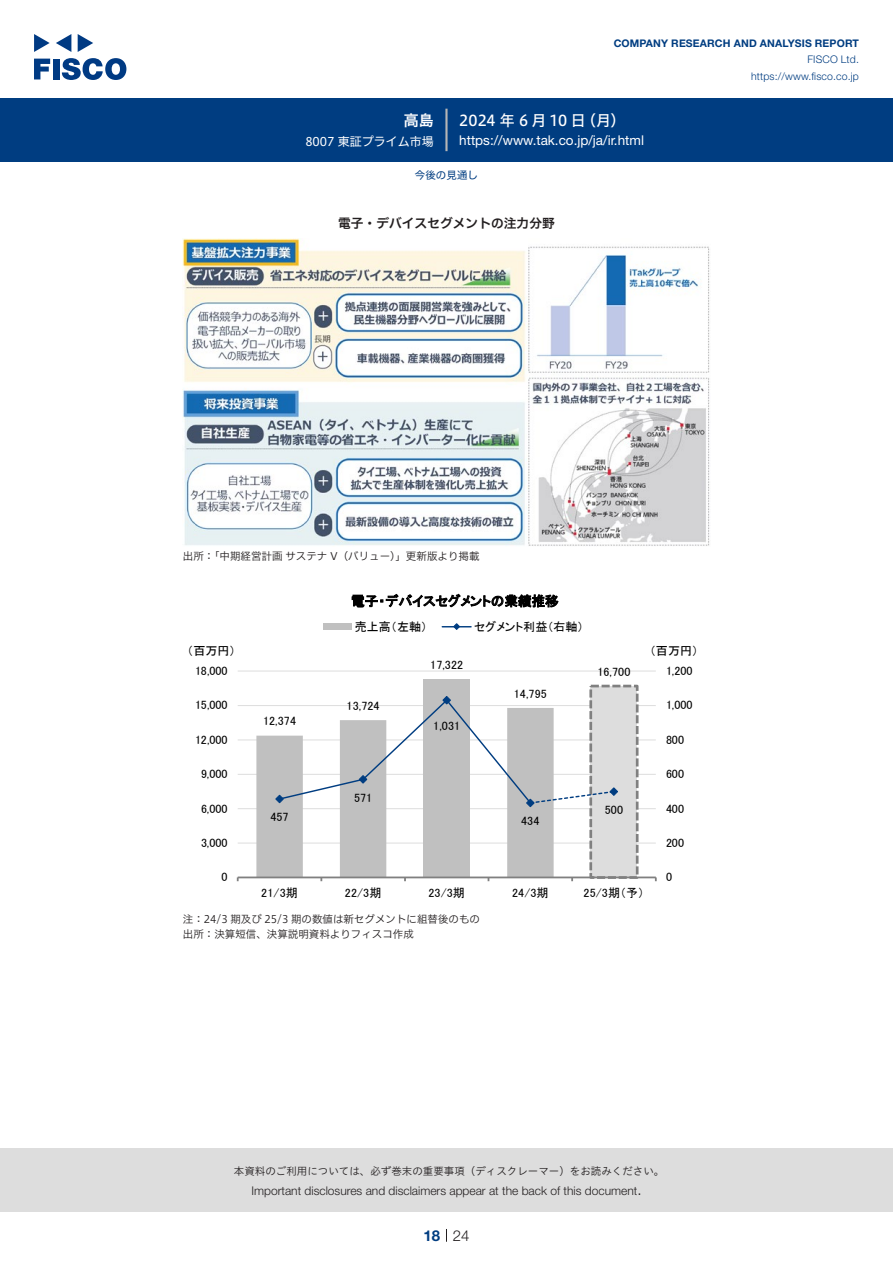
<style>
.page{position:relative;width:893px;height:1263px;background:#fff}
.page>*{position:absolute;margin:0;border:0;box-sizing:border-box;transform-origin:0 0}
.t1{font:15px "Hiragino UD Sans F Std N W5";color:#fff}
.t2{font:300 15px "Helvetica Neue LT Std";color:#231f20}
.t3{font:15px "Hiragino UD Sans F Std N W6";color:#fff}
.t4{font:700 15px "Helvetica Neue LT Std";color:#003d81}
.t5{font:13.5px "Helvetica Neue LT Std";color:#fff}
.t6{font:13.5px "MS P Gothic";letter-spacing:.005em;color:#000}
.チャートタイトル{font:12.75px "Hiragino UD Sans F Std N W6";color:#231f20}
.t7{font:12px "MS P Gothic";letter-spacing:.005em;color:#000}
.t8{font:300 12px "Helvetica Neue LT Std";color:#231f20}
.t9{font:12px "Hiragino UD Sans F Std N W4";color:#fff}
.表組み基本スタイル{font:10.5px "Hiragino UD Sans F Std N W3";color:#231f20}
.t10{font:10.5px "Hiragino UD Sans Std W3";color:#231f20}
.t11{font:700 10.5px "Helvetica Neue LT Std";letter-spacing:.015em;color:#003d81}
.t12{font:300 10.5px/16.5px "Helvetica Neue LT Std";letter-spacing:.015em;color:#003d81;text-align:right}
.ヘッダー{font:10.5px "Hiragino UD Sans F Std N W4";color:#003d81}
</style>
<div class="page">
<div style="left:0;top:1148px;width:893px;height:64px;background:#ddd"></div>
<svg style="left:34px;top:59px;width:16px;height:20px"></svg>
<div style="left:53px;top:59px;width:6px;height:20px;background:#003a83"></div>
<svg style="left:62px;top:58px;width:64px;height:22px"></svg>
<svg style="left:34px;top:34px;width:16px;height:18px"></svg>
<svg style="left:78px;top:34px;width:15px;height:18px"></svg>
<svg style="left:56px;top:34px;width:15px;height:18px"></svg>
<div style="left:0;top:98px;width:893px;height:64px;background:#003d81"></div>
<hr style="left:445px;top:109px;width:3px;height:42px;background:#b5b5b6">
<svg style="left:446px;top:1229px;width:1px;height:13px"></svg>
<img style="left:183px;top:238px;width:527px;height:308px">
<hr style="left:238px;top:843px;width:418px;height:1px;background:#ddd">
<hr style="left:238px;top:808px;width:418px;height:1px;background:#ddd">
<hr style="left:238px;top:774px;width:418px;height:1px;background:#ddd">
<hr style="left:238px;top:740px;width:418px;height:1px;background:#ddd">
<hr style="left:238px;top:705px;width:418px;height:1px;background:#ddd">
<hr style="left:238px;top:671px;width:418px;height:1px;background:#ddd">
<div style="left:424px;top:679px;width:46px;height:198px;background:#c0c0c0"></div>
<div style="left:591px;top:686px;width:46px;height:191px;background:#ddd"></div>
<div style="left:589px;top:685px;width:49px;height:194px;border:3px dashed #808080"></div>
<svg style="left:256px;top:735px;width:298px;height:141px;fill:#c0c0c0"></svg>
<hr style="left:238px;top:876px;width:418px;height:2px;background:#808080">
<svg style="left:275px;top:695px;width:343px;height:113px"></svg>
<div style="left:323px;top:624px;width:29px;height:6px;background:#c0c0c0"></div>
<svg style="left:442px;top:623px;width:29px;height:7px"></svg>
<p class="t3" style="left:404px;top:109px;width:31px">高島</p>
<p class="t9" style="left:305px;top:132px;width:130px">8007 東証プライム市場</p>
<p class="t11" style="left:614px;top:37px;width:247px">COMPANY RESEARCH AND ANALYSIS REPORT</p>
<p class="t12" style="left:751px;top:51px;width:109px">FISCO Ltd. https://www.fisco.co j p.</p>
<p class="t1" style="left:581px;top:109px;width:46px">（月(</p>
<p class="t1" style="left:459px;top:109px;width:128px">2024 年 6 月 10 日</p>
<p class="t5" style="left:459px;top:132px;width:186px">https: / / w w w . t a k . c o j p. j a/ .i r/ h t m l</p>
<p class="ヘッダー" style="left:415px;top:167px;width:64px">今後の見通し</p>
<p class="チャートタイトル" style="left:338px;top:214px;width:218px">電子・デバイスセグメントの注力分野</p>
<p class="表組み基本スタイル" style="left:183px;top:548px;width:298px">出所「：中期経営計画サステナ V（バリュー）」更新版より掲載</p>
<p class="t7" style="left:187px;top:645px;width:50px">（百万円）</p>
<p class="t7" style="left:195px;top:665px;width:34px">18,000</p>
<p class="t7" style="left:195px;top:699px;width:34px">15,000</p>
<p class="t7" style="left:195px;top:733px;width:34px">12,000</p>
<p class="t7" style="left:201px;top:768px;width:28px">9,000</p>
<p class="t7" style="left:201px;top:802px;width:28px">6,000</p>
<p class="t7" style="left:201px;top:837px;width:28px">3,000</p>
<p class="t7" style="left:221px;top:871px;width:8px">0</p>
<p class="t7" style="left:263px;top:715px;width:34px">12,374</p>
<p class="t7" style="left:270px;top:811px;width:20px">457</p>
<p class="t7" style="left:261px;top:886px;width:38px">21/3期</p>
<p class="t6" style="left:351px;top:594px;width:209px">電子・デバイスセグメントの業績推移</p>
<p class="t7" style="left:474px;top:620px;width:111px">セグメント利益（右軸(</p>
<p class="t7" style="left:355px;top:620px;width:74px">売上高（左軸）</p>
<p class="t7" style="left:347px;top:699px;width:34px">13,724</p>
<p class="t7" style="left:430px;top:658px;width:34px">17,322</p>
<p class="t7" style="left:433px;top:720px;width:28px">1,031</p>
<p class="t7" style="left:514px;top:687px;width:34px">14,795</p>
<p class="t7" style="left:597px;top:665px;width:34px">16,700</p>
<p class="t7" style="left:354px;top:791px;width:20px">571</p>
<p class="t7" style="left:521px;top:815px;width:20px">434</p>
<p class="t7" style="left:605px;top:804px;width:20px">500</p>
<p class="t7" style="left:345px;top:886px;width:38px">22/3期</p>
<p class="t7" style="left:428px;top:886px;width:38px">23/3期</p>
<p class="t7" style="left:512px;top:886px;width:38px">24/3期</p>
<p class="t7" style="left:584px;top:886px;width:62px">25/3期予（ (</p>
<p class="表組み基本スタイル" style="left:183px;top:911px;width:299px">注：24/3 期及び 25/3 期の数値は新セグメントに組替後のもの</p>
<p class="表組み基本スタイル" style="left:183px;top:926px;width:232px">出所：決算短信、決算説明資料よりフィスコ作成</p>
<p class="t7" style="left:650px;top:645px;width:50px">（百万円(</p>
<p class="t7" style="left:666px;top:665px;width:28px">1,200</p>
<p class="t7" style="left:666px;top:699px;width:28px">1,000</p>
<p class="t7" style="left:666px;top:733px;width:20px">800</p>
<p class="t7" style="left:666px;top:768px;width:20px">600</p>
<p class="t7" style="left:666px;top:802px;width:20px">400</p>
<p class="t7" style="left:666px;top:837px;width:20px">200</p>
<p class="t7" style="left:666px;top:871px;width:8px">0</p>
<p class="t10" style="left:234px;top:1163px;width:432px">本資料のご利用については、必ず巻末の重要事項（ディスクレーマー）をお読みください。</p>
<p class="t2" style="left:637px;top:1180px;width:6px">.</p>
<p class="t8" style="left:251px;top:1183px;width:387px">Important disclosures and disclaimers appear at the back of this document</p>
<p class="t4" style="left:423px;top:1226px;width:18px">18</p>
<p class="t2" style="left:453px;top:1226px;width:18px">24</p>
</div>
